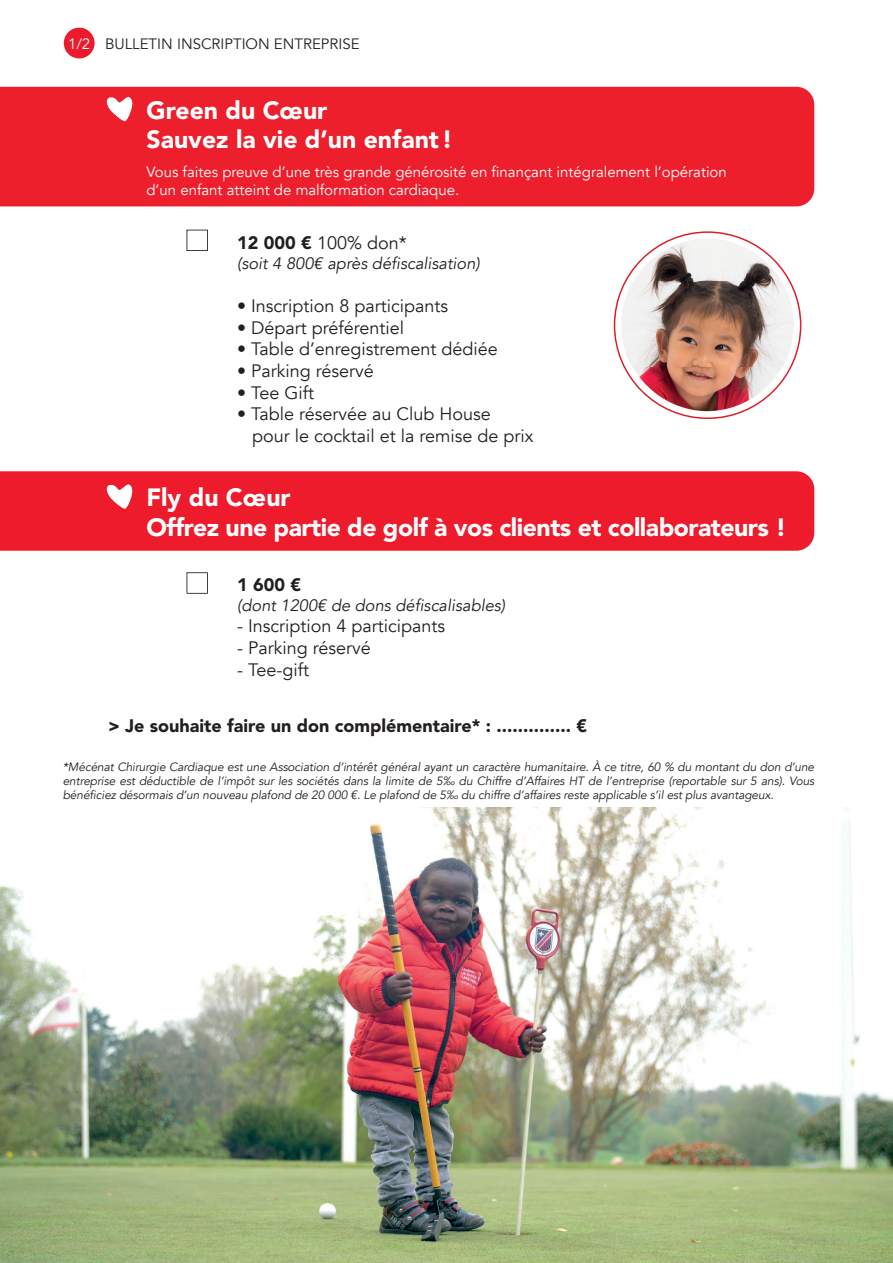
<style>
.page{position:relative;width:893px;height:1263px;background:#fff}
.page>*{position:absolute;margin:0;border:0;box-sizing:border-box;transform-origin:0 0}
.t1{font:900 24.75px/29.7px "Avenir";letter-spacing:-.02em;color:#fff}
.t2{font:900 24.75px/29.7px "Avenir";color:#fff}
.t3{font:18px/21.6px "Avenir";color:#231f20}
.t4{font:900 18px "Avenir";color:#231f20}
.t5{font:italic 16.5px "Avenir";color:#231f20}
.t6{font:15px/18px "Avenir";color:#fff}
.t7{font:15px "Avenir";color:#231f20}
.t8{font:300 13.5px "Helvetica Neue";color:#fff}
.t9{font:italic 12px/14.4px "Avenir";letter-spacing:-.01em;color:#231f20;text-align:justify}
.s1{color:#fff}
.s2{font-weight:900}
</style>
<div class="page">
<img style="left:614px;top:231px;width:187px;height:188px">
<div style="left:0;top:87px;width:814px;height:119px;background:#ee1f2d"></div>
<svg style="left:187px;top:230px;width:21px;height:21px"></svg>
<svg style="left:107px;top:97px;width:25px;height:24px"></svg>
<svg style="left:187px;top:572px;width:21px;height:22px"></svg>
<div style="left:0;top:471px;width:814px;height:80px;background:#ee1b2c"></div>
<svg style="left:107px;top:484px;width:25px;height:25px"></svg>
<img style="left:0;top:807px;width:893px;height:456px">
<div style="left:64px;top:28px;width:31px;height:30px;background:#eb1b2d;border-radius:50%"></div>
<p class="t8" style="left:68px;top:28px;width:21px">1/2</p>
<p class="t7" style="left:68px;top:35px;width:293px"><span class="s1">1/2</span> BULLETIN INSCRIPTION ENTREPRISE</p>
<h1 class="t2" style="left:146px;top:96px;width:308px">Green du Cœur<br>Sauvez la vie d’un enfant !</h1>
<p class="t6" style="left:146px;top:163px;width:582px">Vous faites preuve d’une très grande générosité en finançant intégralement l’opération d’un enfant atteint de malformation cardiaque.</p>
<h2 class="t3" style="left:237px;top:233px;width:171px"><span class="s2">12 000 €</span> 100% don*</h2>
<h3 class="t5" style="left:237px;top:253px;width:244px">(soit 4 800€ après défiscalisation)</h3>
<h2 class="t3" style="left:237px;top:296px;width:212px">• Inscription 8 participants</h2>
<h2 class="t3" style="left:237px;top:317px;width:168px">• Départ préférentiel</h2>
<h2 class="t3" style="left:237px;top:339px;width:262px">• Table d’enregistrement dédiée</h2>
<h2 class="t3" style="left:237px;top:360px;width:138px">• Parking réservé</h2>
<h2 class="t3" style="left:237px;top:382px;width:78px">• Tee Gift</h2>
<h2 class="t3" style="left:252px;top:404px;width:283px;text-indent:-15px">• Table réservée au Club House<br>pour le cocktail et la remise de prix</h2>
<h1 class="t1" style="left:146px;top:484px;width:641px">Fly du Cœur<br>Offrez une partie de golf à vos clients et collaborateurs !</h1>
<h2 class="t4" style="left:237px;top:571px;width:65px">1 600 €</h2>
<h3 class="t5" style="left:237px;top:595px;width:270px">(dont 1200€ de dons défiscalisables)</h3>
<h2 class="t3" style="left:237px;top:616px;width:209px">- Inscription 4 participants</h2>
<h2 class="t3" style="left:237px;top:637px;width:135px">- Parking réservé</h2>
<h2 class="t3" style="left:237px;top:659px;width:73px">- Tee-gift</h2>
<h2 class="t4" style="left:108px;top:713px;width:481px">&gt; Je souhaite faire un don complémentaire* : .............. €</h2>
<p class="t9" style="left:63px;top:759px;width:753px">*Mécénat Chirurgie Cardiaque est une Association d’intérêt général ayant un caractère humanitaire. À ce titre, 60 % du montant du don d’une entreprise est déductible de l’impôt sur les sociétés dans la limite de 5‰ du Chiffre d’Affaires HT de l’entreprise (reportable sur 5 ans). Vous bénéficiez désormais d’un nouveau plafond de 20 000 €. Le plafond de 5‰ du chiffre d’affaires reste applicable s’il est plus avantageux.</p>
</div>
